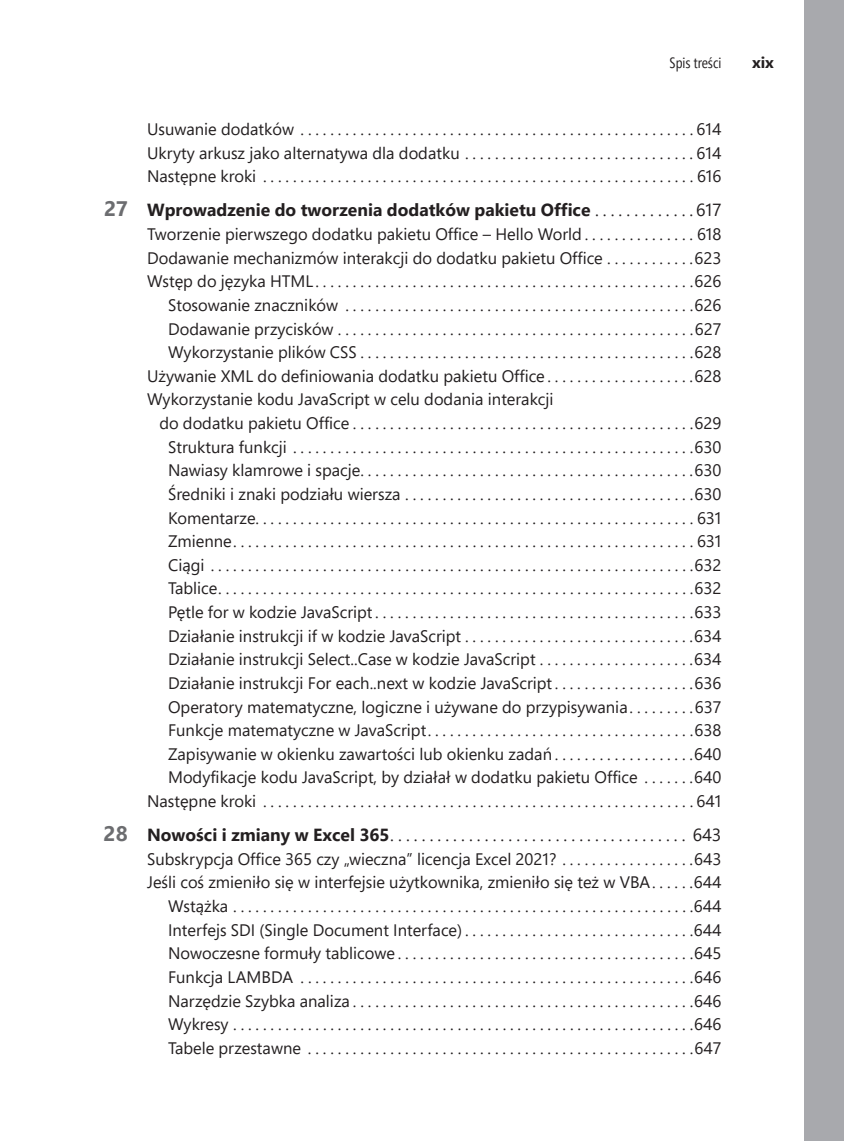
<style>
.page{position:relative;width:844px;height:1141px;background:#fff}
.page>*{position:absolute;margin:0;border:0;box-sizing:border-box;transform-origin:0 0}
.t1{font:17.5px "Segoe Pro";color:#231f20}
.t2{font:700 17.5px "Segoe Pro";color:#231f20}
.t3{font:16.62px/23.6px "Segoe Pro";color:#231f20;text-align:justify}
.t4{font:700 15.75px "Segoe Pro";color:#231f20}
.t5{font:14.88px "Segoe Pro Cond";color:#231f20}
.s1{font-size:21px;color:#6c6d70}
.s2{font-weight:400}
.s3{font-weight:700;font-size:21px;color:#6c6d70}
.s4{font-weight:700}
</style>
<div class="page">
<div style="left:803px;top:0;width:41px;height:1141px;background:#a8a9ad"></div>
<p class="t5" style="left:669px;top:53px;width:53px">Spis treści</p>
<p class="t4" style="left:752px;top:51px;width:23px">xix</p>
<p class="t3" style="left:147px;top:117px;width:576px">Usuwanie dodatków . . . . . . . . . . . . . . . . . . . . . . . . . . . . . . . . . . . . . . . . . . . . . . . . . . . . 614<br>Ukryty arkusz jako alternatywa dla dodatku . . . . . . . . . . . . . . . . . . . . . . . . . . . . . . 614<br>Następne kroki . . . . . . . . . . . . . . . . . . . . . . . . . . . . . . . . . . . . . . . . . . . . . . . . . . . . . . . . . . 616</p>
<p class="t2" style="left:104px;top:198px;width:619px"><span class="s1">27</span> Wprowadzenie do tworzenia dodatków pakietu Office <span class="s2">. . . . . . . . . . . . 617</span></p>
<p class="t3" style="left:147px;top:222px;width:576px">Tworzenie pierwszego dodatku pakietu Office – Hello World . . . . . . . . . . . . . . . 618</p>
<p class="t3" style="left:147px;top:246px;width:575px">Dodawanie mechanizmów interakcji do dodatku pakietu Office . . . . . . . . . . . 623</p>
<p class="t3" style="left:147px;top:269px;width:575px">Wstęp do języka HTML . . . . . . . . . . . . . . . . . . . . . . . . . . . . . . . . . . . . . . . . . . . . . . . . . . 626</p>
<p class="t3" style="left:168px;top:293px;width:554px">Stosowanie znaczników . . . . . . . . . . . . . . . . . . . . . . . . . . . . . . . . . . . . . . . . . . . . . . 626</p>
<p class="t3" style="left:168px;top:316px;width:555px">Dodawanie przycisków . . . . . . . . . . . . . . . . . . . . . . . . . . . . . . . . . . . . . . . . . . . . . . . 627</p>
<p class="t3" style="left:168px;top:340px;width:554px">Wykorzystanie plików CSS . . . . . . . . . . . . . . . . . . . . . . . . . . . . . . . . . . . . . . . . . . . . 628</p>
<p class="t3" style="left:147px;top:364px;width:575px">Używanie XML do definiowania dodatku pakietu Office . . . . . . . . . . . . . . . . . . . 628</p>
<p class="t3" style="left:147px;top:387px;width:408px">Wykorzystanie kodu JavaScript w celu dodania interakcji</p>
<p class="t3" style="left:159px;top:411px;width:563px">do dodatku pakietu Office . . . . . . . . . . . . . . . . . . . . . . . . . . . . . . . . . . . . . . . . . . . . . 629</p>
<p class="t3" style="left:168px;top:435px;width:554px">Struktura funkcji . . . . . . . . . . . . . . . . . . . . . . . . . . . . . . . . . . . . . . . . . . . . . . . . . . . . . 630</p>
<p class="t3" style="left:168px;top:458px;width:554px">Nawiasy klamrowe ispacje.............................................630</p>
<p class="t3" style="left:168px;top:482px;width:554px">Średniki i znaki podziału wiersza . . . . . . . . . . . . . . . . . . . . . . . . . . . . . . . . . . . . . . 630</p>
<p class="t3" style="left:168px;top:505px;width:555px">Komentarze...........................................................631</p>
<p class="t3" style="left:168px;top:529px;width:555px">Zmienne . . . . . . . . . . . . . . . . . . . . . . . . . . . . . . . . . . . . . . . . . . . . . . . . . . . . . . . . . . . . . . 631</p>
<p class="t3" style="left:168px;top:553px;width:554px">Ciągi . . . . . . . . . . . . . . . . . . . . . . . . . . . . . . . . . . . . . . . . . . . . . . . . . . . . . . . . . . . . . . . . 632</p>
<p class="t3" style="left:168px;top:576px;width:554px">Tablice . . . . . . . . . . . . . . . . . . . . . . . . . . . . . . . . . . . . . . . . . . . . . . . . . . . . . . . . . . . . . . . 632</p>
<p class="t3" style="left:168px;top:600px;width:554px">Pętle for w kodzie JavaScript . . . . . . . . . . . . . . . . . . . . . . . . . . . . . . . . . . . . . . . . . . 633</p>
<p class="t3" style="left:168px;top:624px;width:554px">Działanie instrukcji if w kodzie JavaScript . . . . . . . . . . . . . . . . . . . . . . . . . . . . . . 634</p>
<p class="t3" style="left:168px;top:647px;width:554px">Działanie instrukcji Select..Case w kodzie JavaScript . . . . . . . . . . . . . . . . . . . . 634</p>
<p class="t3" style="left:168px;top:671px;width:554px">Działanie instrukcji For each..next w kodzie JavaScript . . . . . . . . . . . . . . . . . . 636</p>
<p class="t3" style="left:168px;top:694px;width:555px">Operatory matematyczne, logiczne i używane do przypisywania . . . . . . . . 637</p>
<p class="t3" style="left:168px;top:718px;width:554px">Funkcje matematyczne w JavaScript . . . . . . . . . . . . . . . . . . . . . . . . . . . . . . . . . . . 638</p>
<p class="t3" style="left:168px;top:742px;width:554px">Zapisywanie w okienku zawartości lub okienku zadań . . . . . . . . . . . . . . . . . . 640</p>
<p class="t3" style="left:168px;top:765px;width:554px">Modyfikacje kodu JavaScript, by działał w dodatku pakietu Office . . . . . . 640</p>
<p class="t3" style="left:147px;top:789px;width:576px">Następne kroki . . . . . . . . . . . . . . . . . . . . . . . . . . . . . . . . . . . . . . . . . . . . . . . . . . . . . . . . . 641</p>
<p class="t1" style="left:104px;top:823px;width:619px"><span class="s3">28</span> <span class="s4">Nowości i zmiany w Excel 365</span> . . . . . . . . . . . . . . . . . . . . . . . . . . . . . . . . . . . . . . 643</p>
<p class="t3" style="left:147px;top:847px;width:576px;text-align:right">Subskrypcja Office 365 czy „wieczna” licencja Excel 2021? . . . . . . . . . . . . . . . . . 643<br>Jeśli coś zmieniło się w interfejsie użytkownika, zmieniło się też w VBA . . . . . 644<br>Wstążka . . . . . . . . . . . . . . . . . . . . . . . . . . . . . . . . . . . . . . . . . . . . . . . . . . . . . . . . . . . . . 644<br>Interfejs SDI (Single Document Interface) . . . . . . . . . . . . . . . . . . . . . . . . . . . . . . 644<br>Nowoczesne formuły tablicowe . . . . . . . . . . . . . . . . . . . . . . . . . . . . . . . . . . . . . . . 645<br>Funkcja LAMBDA . . . . . . . . . . . . . . . . . . . . . . . . . . . . . . . . . . . . . . . . . . . . . . . . . . . . 646<br>Narzędzie Szybka analiza . . . . . . . . . . . . . . . . . . . . . . . . . . . . . . . . . . . . . . . . . . . . . 646<br>Wykresy . . . . . . . . . . . . . . . . . . . . . . . . . . . . . . . . . . . . . . . . . . . . . . . . . . . . . . . . . . . . . 646<br>Tabele przestawne . . . . . . . . . . . . . . . . . . . . . . . . . . . . . . . . . . . . . . . . . . . . . . . . . . . 647</p>
</div>
